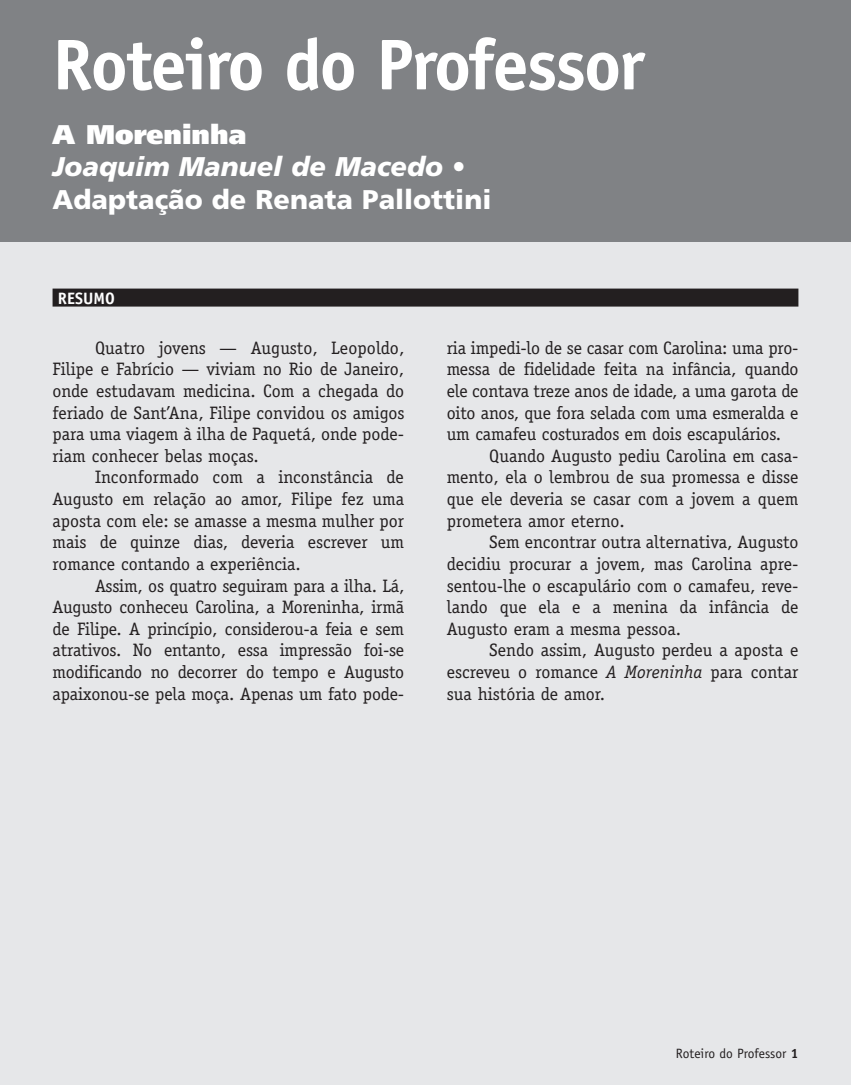
<style>
.page{position:relative;width:851px;height:1085px;background:#fff}
.page>*{position:absolute;margin:0;border:0;box-sizing:border-box;transform-origin:0 0}
.t1{font:700 72px "Officina Sans";letter-spacing:-.03em;color:#fff}
.t2{font:900 27px/32.4px "Frutiger";color:#fff}
.t3{font:18px/21.6px "Officina Serif";letter-spacing:-.01em;color:#231f20;text-align:justify}
.t4{font:700 16.5px "Officina Sans";color:#fff}
.t5{font:13.5px "Officina Sans";color:#231f20}
.s1{font-style:inherit}
.s2{font-style:italic}
.s3{font-weight:700}
</style>
<div class="page">
<div style="left:0;top:0;width:850px;height:1084px;background:#e6e7e9"></div>
<div style="left:0;top:0;width:850px;height:241px;background:#808285"></div>
<div style="left:53px;top:288px;width:745px;height:18px;background:#231f20"></div>
<h1 class="t1" style="left:53px;top:38px;width:593px">Roteiro do Professor</h1>
<h2 class="t2" style="left:53px;top:120px;width:440px"><span class="s1">A Moreninha<br></span><span class="s2">Joaquim Manuel de Macedo</span> •<br>Adaptação de Renata Pallottini</h2>
<p class="t4" style="left:58px;top:292px;width:58px">RESUMO</p>
<p class="t3" style="left:53px;top:337px;width:353px;text-indent:43px">Quatro jovens — Augusto, Leopoldo, Filipe e Fabrício — viviam no Rio de Janeiro, onde estudavam medicina. Com a chegada do feriado de Sant’Ana, Filipe convidou os amigos para uma viagem à ilha de Paquetá, onde pode&shy;riam conhecer belas moças.</p>
<p class="t3" style="left:53px;top:466px;width:353px;text-indent:43px">Inconformado com a inconstância de Augusto em relação ao amor, Filipe fez uma aposta com ele: se amasse a mesma mulher por mais de quinze dias, deveria escrever um romance contando a experiência.</p>
<p class="t3" style="left:53px;top:574px;width:353px;text-indent:43px">Assim, os quatro seguiram para a ilha. Lá, Augusto conheceu Carolina, a Moreninha, irmã de Filipe. A princípio, considerou-a feia e sem atrativos. No entanto, essa impressão foi-se modificando no decorrer do tempo e Augusto apaixonou-se pela moça. Apenas um fato pode-</p>
<p class="t3" style="left:446px;top:337px;width:353px">ria impedi-lo de se casar com Carolina: uma pro-</p>
<p class="t3" style="left:446px;top:358px;width:353px">messa de fidelidade feita na infância, quando</p>
<p class="t3" style="left:446px;top:380px;width:353px">ele contava treze anos de idade, a uma garota de</p>
<p class="t3" style="left:446px;top:401px;width:353px">oito anos, que fora selada com uma esmeralda e</p>
<p class="t3" style="left:446px;top:423px;width:336px">um camafeu costurados em dois escapulários.</p>
<p class="t3" style="left:489px;top:445px;width:310px">Quando Augusto pediu Carolina em casa-</p>
<p class="t3" style="left:446px;top:466px;width:353px">mento, ela o lembrou de sua promessa e disse</p>
<p class="t3" style="left:446px;top:488px;width:353px">que ele deveria se casar com a jovem a quem</p>
<p class="t3" style="left:446px;top:509px;width:179px">prometera amor eterno.</p>
<p class="t3" style="left:489px;top:531px;width:310px">Sem encontrar outra alternativa, Augusto</p>
<p class="t3" style="left:446px;top:553px;width:353px">decidiu procurar a jovem, mas Carolina apre-</p>
<p class="t3" style="left:446px;top:574px;width:353px">sentou-lhe o escapulário com o camafeu, reve-</p>
<p class="t3" style="left:446px;top:596px;width:353px">lando que ela e a menina da infância de</p>
<p class="t3" style="left:446px;top:617px;width:236px">Augusto eram a mesma pessoa.</p>
<p class="t3" style="left:489px;top:639px;width:310px">Sendo assim, Augusto perdeu a aposta e</p>
<p class="t3" style="left:446px;top:661px;width:353px">escreveu o romance <span class="s2">A Moreninha</span> para contar</p>
<p class="t3" style="left:446px;top:682px;width:160px">sua história de amor.</p>
<p class="t5" style="left:675px;top:1048px;width:124px">Roteiro do Professor <span class="s3">1</span></p>
</div>
